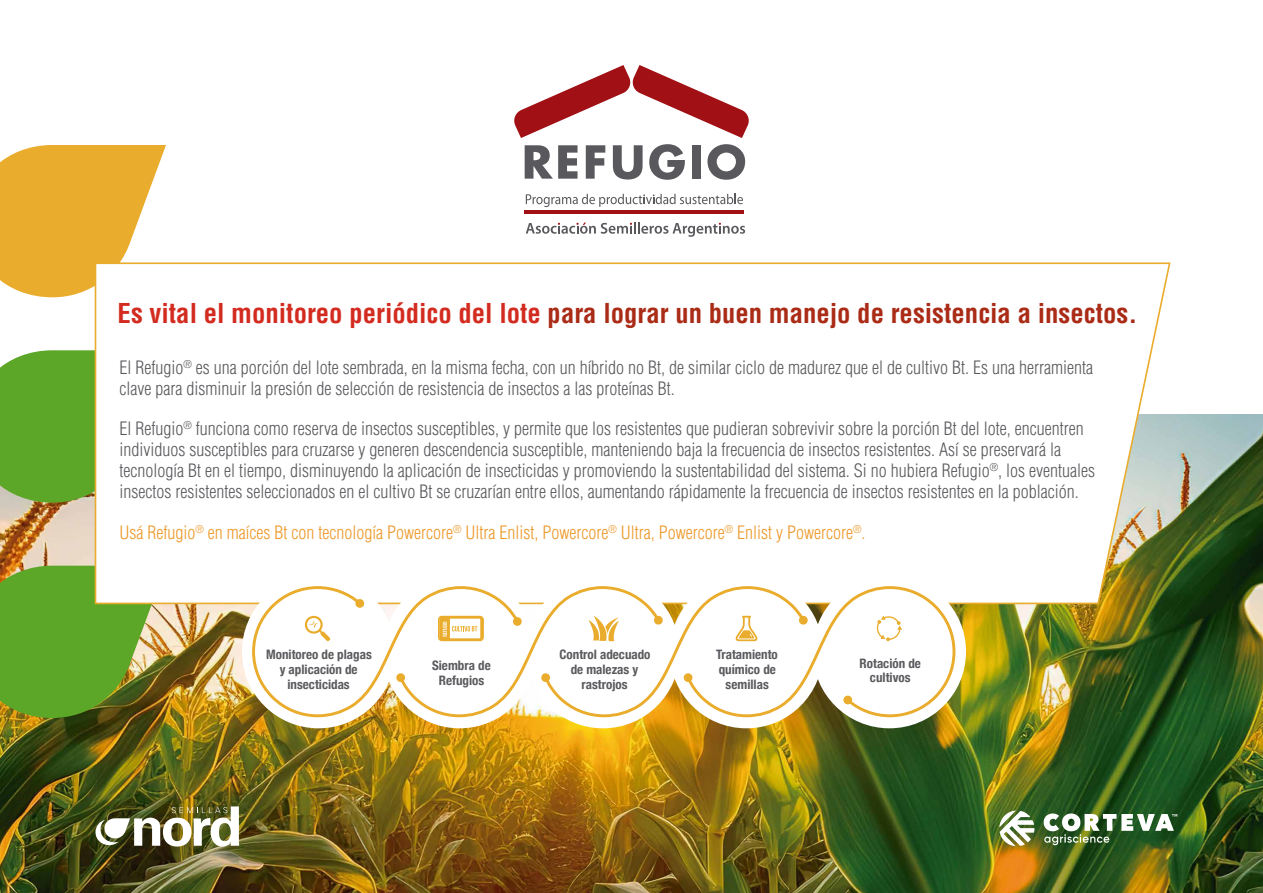
<style>
.page{position:relative;width:1263px;height:893px;background:#fff}
.page>*{position:absolute;margin:0;border:0;box-sizing:border-box;transform-origin:0 0}
.t1{font:700 condensed 26.7px "Helvetica LT Std";color:#aa2b16}
.t2{font:300 condensed 18px/21px "Helvetica LT Std";color:#59585c}
.t3{font:300 condensed 18px "Helvetica LT Std";color:#ed9828}
.t4{font:700 condensed 13.05px/14.7px "Helvetica Neue";color:#5b5b5f;text-align:center}
.s1{color:#d32b1f}
</style>
<div class="page">
<img style="left:0;top:414px;width:1263px;height:479px">
<svg style="left:0;top:145px;width:166px;height:152px;background:#ecb749"></svg>
<div style="left:0;top:350px;width:94px;height:153px;background:#5da728"></div>
<img style="left:0;top:566px;width:166px;height:152px">
<svg style="left:94px;top:262px;width:1077px;height:343px"></svg>
<svg style="left:525px;top:145px;width:52px;height:34px"></svg>
<svg style="left:586px;top:145px;width:19px;height:34px"></svg>
<svg style="left:613px;top:145px;width:30px;height:35px"></svg>
<svg style="left:649px;top:144px;width:36px;height:36px"></svg>
<div style="left:692px;top:145px;width:9px;height:34px;background:#59585c"></div>
<svg style="left:707px;top:144px;width:38px;height:36px"></svg>
<svg style="left:526px;top:194px;width:217px;height:13px"></svg>
<svg style="left:526px;top:222px;width:219px;height:15px"></svg>
<hr style="left:525px;top:210px;width:219px;height:3px;background:#a01014">
<svg style="left:514px;top:65px;width:235px;height:73px"></svg>
<svg style="left:999px;top:810px;width:35px;height:36px"></svg>
<svg style="left:1044px;top:813px;width:133px;height:32px"></svg>
<img style="left:95px;top:806px;width:144px;height:40px">
<div style="left:813px;top:575px;width:153px;height:153px;background:#fff;border-radius:50%"></div>
<div style="left:670px;top:575px;width:153px;height:153px;background:#fff;border-radius:50%"></div>
<div style="left:526px;top:575px;width:153px;height:153px;background:#fff;border-radius:50%"></div>
<div style="left:383px;top:575px;width:153px;height:153px;background:#fff;border-radius:50%"></div>
<div style="left:242px;top:575px;width:153px;height:153px;background:#fff;border-radius:50%"></div>
<svg style="left:252px;top:586px;width:703px;height:131px"></svg>
<h1 class="t1" style="left:118px;top:297px;width:1021px"><span class="s1">Es vital el monitoreo periódico del lote</span> para lograr un buen manejo de resistencia a insectos.</h1>
<p class="t2" style="left:119px;top:357px;width:975px">El Refugio<sup>®</sup> es una porción del lote sembrada, en la misma fecha, con un híbrido no Bt, de similar ciclo de madurez que el de cultivo Bt. Es una herramienta clave para disminuir la presión de selección de resistencia de insectos a las proteínas Bt.</p>
<p class="t2" style="left:119px;top:418px;width:977px">El Refugio<sup>®</sup> funciona como reserva de insectos susceptibles, y permite que los resistentes que pudieran sobrevivir sobre la porción Bt del lote, encuentren individuos susceptibles para cruzarse y generen descendencia susceptible, manteniendo baja la frecuencia de insectos resistentes. Así se preservará la tecnología Bt en el tiempo, disminuyendo la aplicación de insecticidas y promoviendo la sustentabilidad del sistema. Si no hubiera Refugio<sup>®</sup>, los eventuales insectos resistentes seleccionados en el cultivo Bt se cruzarían entre ellos, aumentando rápidamente la frecuencia de insectos resistentes en la población.</p>
<p class="t3" style="left:119px;top:521px;width:748px">Usá Refugio<sup>®</sup> en maíces Bt con tecnología Powercore<sup>®</sup> Ultra Enlist, Powercore<sup>®</sup> Ultra, Powercore<sup>®</sup> Enlist y Powercore<sup>®</sup>.</p>
<p class="t4" style="left:560px;top:646px;width:92px">Control adecuado de malezas y rastrojos</p>
<p class="t4" style="left:716px;top:646px;width:63px">Tratamiento químico de semillas</p>
<p class="t4" style="left:266px;top:646px;width:107px">Monitoreo de plagas y aplicación de insecticidas</p>
<p class="t4" style="left:432px;top:657px;width:60px">Siembra de<br>Refugios</p>
<p class="t4" style="left:860px;top:655px;width:63px">Rotación de cultivos</p>
</div>
